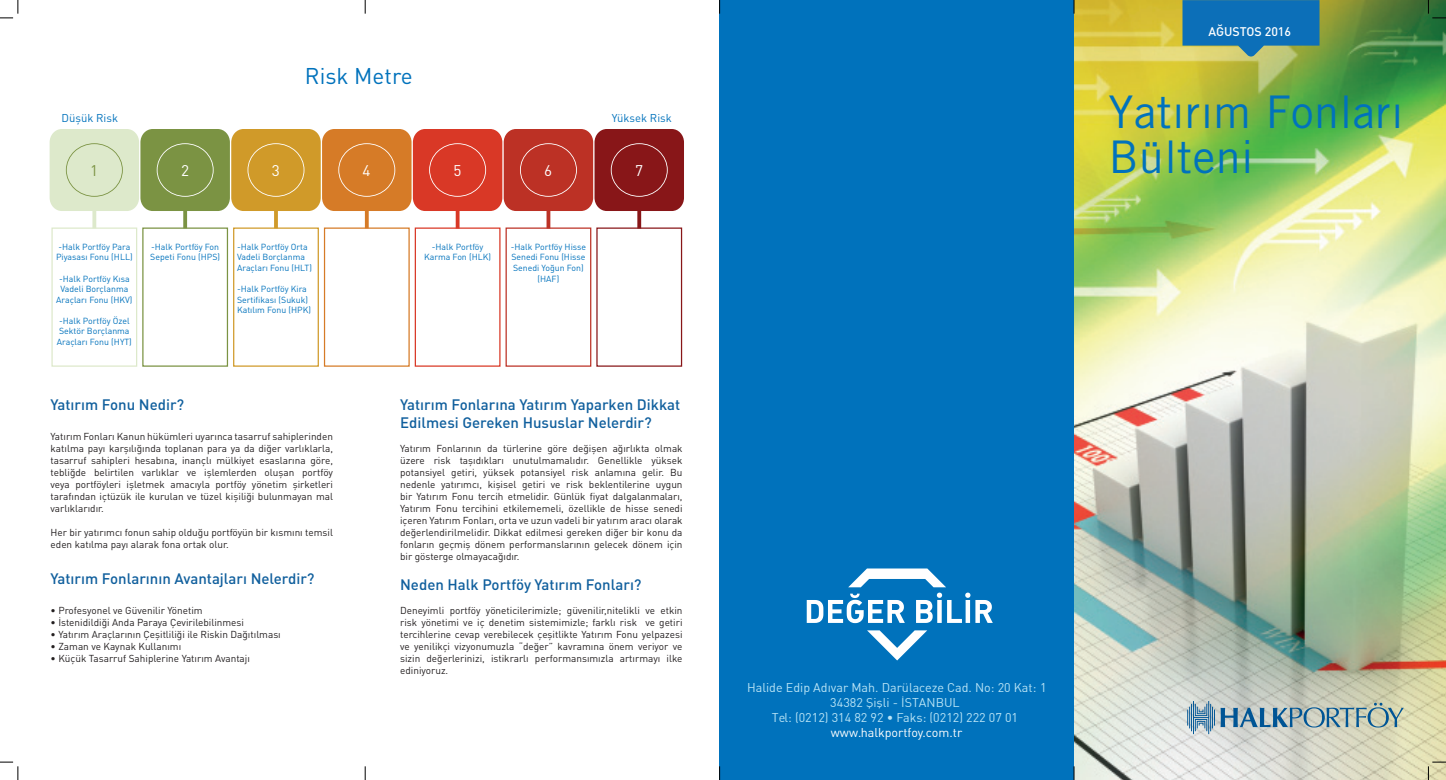
<style>
.page{position:relative;width:1446px;height:780px;background:#fff}
.page>*{position:absolute;margin:0;border:0;box-sizing:border-box;transform-origin:0 0}
.t1{font:45px "Trade Gothic";letter-spacing:.01em;color:#0072bc}
.t2{font:22.5px "DIN Pro";color:#0072bc}
.t3{font:15.25px "DIN Pro";color:#fff}
.t4{font:15.25px "DIN Pro";color:#7b9343}
.t5{font:500 15px "DIN Pro";color:#105f9d}
.t6{font:12.5px/15px "DIN";color:#b9e4f6;text-align:center}
.t7{font:12.5px "DIN";color:#fff}
.t8{font:500 12.38px "DIN Pro";color:#fff}
.t9{font:11.25px "DIN Pro";color:#0072bc}
.t10{font:10px/12px "DIN Pro";color:#231f20;text-align:justify}
.t11{font:8.75px/10.5px "DIN Pro";color:#0072bc}
</style>
<div class="page">
<svg style="left:365px;top:766px;width:1px;height:14px"></svg>
<svg style="left:0;top:761px;width:19px;height:19px"></svg>
<img style="left:719px;top:0;width:727px;height:780px">
<svg style="left:1182px;top:0;width:137px;height:57px;background:#2e7fa8"></svg>
<svg style="left:1187px;top:701px;width:217px;height:33px;background:#a3b6b8"></svg>
<svg style="left:867px;top:630px;width:60px;height:30px"></svg>
<svg style="left:807px;top:568px;width:186px;height:55px"></svg>
<div style="left:50px;top:129px;width:89px;height:82px;background:#dde9cb;border-radius:13px"></div>
<svg style="left:66px;top:143px;width:57px;height:54px"></svg>
<svg style="left:92px;top:211px;width:4px;height:16px"></svg>
<div style="left:51px;top:227px;width:86px;height:140px;border:1px solid #dde9cb"></div>
<div style="left:140px;top:129px;width:90px;height:82px;background:#7b9343;border-radius:13px"></div>
<svg style="left:157px;top:143px;width:57px;height:54px"></svg>
<svg style="left:183px;top:211px;width:4px;height:16px"></svg>
<div style="left:142px;top:227px;width:86px;height:140px;border:1px solid #7b9343"></div>
<div style="left:231px;top:129px;width:90px;height:82px;background:#d09a29;border-radius:13px"></div>
<svg style="left:247px;top:143px;width:57px;height:54px"></svg>
<svg style="left:274px;top:211px;width:4px;height:16px"></svg>
<div style="left:233px;top:227px;width:86px;height:140px;border:1px solid #d09a29"></div>
<div style="left:322px;top:129px;width:89px;height:82px;background:#d67b27;border-radius:13px"></div>
<svg style="left:338px;top:143px;width:57px;height:54px"></svg>
<svg style="left:365px;top:211px;width:4px;height:16px"></svg>
<div style="left:324px;top:227px;width:86px;height:140px;border:1px solid #d67b27"></div>
<div style="left:413px;top:129px;width:89px;height:82px;background:#d93826;border-radius:13px"></div>
<svg style="left:429px;top:143px;width:57px;height:54px"></svg>
<hr style="left:456px;top:209px;width:3px;height:19px;background:#d93826">
<div style="left:415px;top:227px;width:85px;height:140px;border:1px solid #d93826"></div>
<div style="left:504px;top:129px;width:89px;height:82px;background:#bc3125;border-radius:13px"></div>
<svg style="left:520px;top:143px;width:57px;height:54px"></svg>
<svg style="left:546px;top:211px;width:4px;height:16px"></svg>
<div style="left:505px;top:227px;width:86px;height:140px;border:1px solid #bc3125"></div>
<div style="left:594px;top:129px;width:90px;height:82px;background:#881618;border-radius:13px"></div>
<svg style="left:611px;top:143px;width:57px;height:54px"></svg>
<svg style="left:637px;top:211px;width:4px;height:16px"></svg>
<div style="left:596px;top:227px;width:86px;height:140px;border:1px solid #881618"></div>
<svg style="left:365px;top:0;width:1px;height:14px"></svg>
<svg style="left:0;top:0;width:19px;height:19px"></svg>
<svg style="left:719px;top:0;width:1px;height:14px"></svg>
<svg style="left:1074px;top:0;width:1px;height:14px"></svg>
<svg style="left:1428px;top:0;width:18px;height:19px"></svg>
<svg style="left:719px;top:766px;width:1px;height:14px"></svg>
<svg style="left:1074px;top:766px;width:1px;height:14px"></svg>
<svg style="left:1428px;top:761px;width:18px;height:19px"></svg>
<p class="t2" style="left:305px;top:61px;width:109px">Risk Metre</p>
<p class="t9" style="left:62px;top:110px;width:58px">Düşük Risk</p>
<p class="t9" style="left:612px;top:110px;width:61px">Yüksek Risk</p>
<p class="t4" style="left:90px;top:160px;width:9px">1</p>
<p class="t3" style="left:181px;top:160px;width:9px">2</p>
<p class="t3" style="left:272px;top:160px;width:9px">3</p>
<p class="t3" style="left:363px;top:160px;width:9px">4</p>
<p class="t3" style="left:453px;top:160px;width:9px">5</p>
<p class="t3" style="left:544px;top:160px;width:9px">6</p>
<p class="t3" style="left:635px;top:160px;width:9px">7</p>
<p class="t11" style="left:56px;top:241px;width:78px">-Halk Portföy Para<br>Piyasası Fonu (HLL)</p>
<p class="t11" style="left:56px;top:273px;width:78px;text-align:center">-Halk Portföy Kısa<br>Vadeli Borçlanma<br>Araçları Fonu (HKV)</p>
<p class="t11" style="left:57px;top:315px;width:77px">-Halk Portföy Özel<br>Sektör Borçlanma<br>Araçları Fonu (HYT)</p>
<p class="t11" style="left:150px;top:241px;width:71px">-Halk Portföy Fon<br>Sepeti Fonu (HPS)</p>
<p class="t11" style="left:237px;top:241px;width:76px">-Halk Portföy Orta<br>Vadeli Borçlanma<br>Araçları Fonu (HLT)</p>
<p class="t11" style="left:237px;top:283px;width:75px">-Halk Portföy Kira<br>Sertifikası (Sukuk)<br>Katılım Fonu (HPK)</p>
<p class="t11" style="left:424px;top:241px;width:68px;text-align:center">-Halk Portföy<br>Karma Fon (HLK)</p>
<p class="t11" style="left:511px;top:241px;width:77px;text-align:center">-Halk Portföy Hisse<br>Senedi Fonu (Hisse<br>Senedi Yoğun Fon) (HAF)</p>
<p class="t5" style="left:51px;top:394px;width:135px">Yatırım Fonu Nedir?</p>
<p class="t10" style="left:51px;top:429px;width:284px">Yatırım Fonları Kanun hükümleri uyarınca tasarruf sahiplerinden katılma payı karşılığında toplanan para ya da diğer varlıklarla, tasarruf sahipleri hesabına, inançlı mülkiyet esaslarına göre, tebliğde belirtilen varlıklar ve işlemlerden oluşan portföy veya portföyleri işletmek amacıyla portföy yönetim şirketleri tarafından içtüzük ile kurulan ve tüzel kişiliği bulunmayan mal varlıklarıdır.</p>
<p class="t10" style="left:51px;top:525px;width:284px">Her bir yatırımcı fonun sahip olduğu portföyün bir kısmını temsil eden katılma payı alarak fona ortak olur.</p>
<p class="t5" style="left:51px;top:568px;width:265px">Yatırım Fonlarının Avantajları Nelerdir?</p>
<p class="t10" style="left:51px;top:603px;width:154px">• Profesyonel ve Güvenilir Yönetim</p>
<p class="t10" style="left:51px;top:615px;width:195px">• İstenidildiği Anda Paraya Çevirilebilinmesi</p>
<p class="t10" style="left:51px;top:627px;width:232px">• Yatırım Araçlarının Çeşitliliği ile Riskin Dağıtılması</p>
<p class="t10" style="left:51px;top:639px;width:132px">• Zaman ve Kaynak Kullanımı</p>
<p class="t10" style="left:51px;top:651px;width:201px">• Küçük Tasarruf Sahiplerine Yatırım Avantajı</p>
<p class="t5" style="left:400px;top:394px;width:282px">Yatırım Fonlarına Yatırım Yaparken Dikkat</p>
<p class="t5" style="left:400px;top:412px;width:253px">Edilmesi Gereken Hususlar Nelerdir?</p>
<p class="t10" style="left:400px;top:441px;width:284px">Yatırım Fonlarının da türlerine göre değişen ağırlıkta olmak üzere risk taşıdıkları unutulmamalıdır. Genellikle yüksek potansiyel getiri, yüksek potansiyel risk anlamına gelir. Bu nedenle yatırımcı, kişisel getiri ve risk beklentilerine uygun bir Yatırım Fonu tercih etmelidir. Günlük fiyat dalgalanmaları, Yatırım Fonu tercihini etkilememeli, özellikle de hisse senedi içeren Yatırım Fonları, orta ve uzun vadeli bir yatırım aracı olarak değerlendirilmelidir. Dikkat edilmesi gereken diğer bir konu da fonların geçmiş dönem performanslarının gelecek dönem için bir gösterge olmayacağıdır.</p>
<p class="t5" style="left:400px;top:574px;width:243px">Neden Halk Portföy Yatırım Fonları?</p>
<p class="t10" style="left:400px;top:603px;width:284px">Deneyimli portföy yöneticilerimizle; güvenilir,nitelikli ve etkin risk yönetimi ve iç denetim sistemimizle; farklı risk ve getiri tercihlerine cevap verebilecek çeşitlikte Yatırım Fonu yelpazesi ve yenilikçi vizyonumuzla “değer” kavramına önem veriyor ve sizin değerlerinizi, istikrarlı performansımızla artırmayı ilke ediniyoruz.</p>
<p class="t8" style="left:1208px;top:23px;width:84px">AĞUSTOS 2016</p>
<p class="t1" style="left:1108px;top:85px;width:297px">Yatırım Fonları</p>
<p class="t1" style="left:1108px;top:130px;width:147px">Bülteni</p>
<p class="t6" style="left:747px;top:679px;width:301px">Halide Edip Adıvar Mah. Darülaceze Cad. No: 20 Kat: 1<br>34382 Şişli - İSTANBUL<br>Tel: (0212) 314 82 92 • Faks: (0212) 222 07 01</p>
<p class="t7" style="left:831px;top:724px;width:133px">www.halkportfoy.com.tr</p>
</div>
